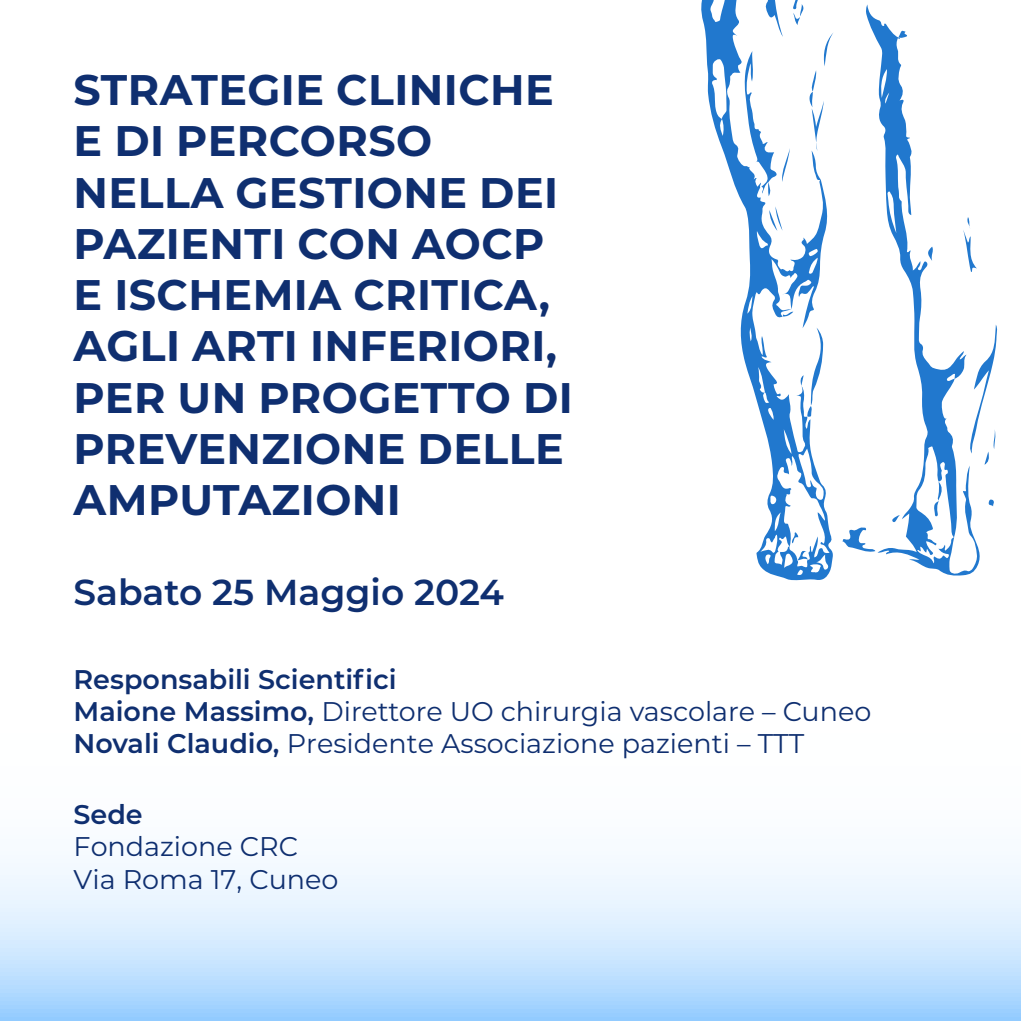
<style>
.page{position:relative;width:1021px;height:1021px;background:#fff}
.page>*{position:absolute;margin:0;border:0;box-sizing:border-box;transform-origin:0 0}
.t1{font:700 42.75px/51.3px "Montserrat";letter-spacing:.01em;color:#0f2f70}
.t2{font:600 36px "Montserrat";color:#0f2f70}
.t3{font:600 27px/32.4px "Montserrat";color:#0f2f70}
.t4{font:100 27px/32.4px "Montserrat";color:#0f2f70}
.s1{font-weight:400}
.s2{font-weight:100}
</style>
<div class="page">
<svg style="left:0;top:859px;width:1020px;height:161px;background:#d0e8ff"></svg>
<svg style="left:701px;top:0;width:132px;height:581px"></svg>
<svg style="left:866px;top:4px;width:114px;height:572px"></svg>
<svg style="left:764px;top:0;width:19px;height:37px"></svg>
<svg style="left:842px;top:527px;width:33px;height:26px"></svg>
<svg style="left:926px;top:247px;width:8px;height:14px"></svg>
<svg style="left:769px;top:206px;width:13px;height:25px"></svg>
<svg style="left:808px;top:32px;width:25px;height:149px"></svg>
<svg style="left:891px;top:515px;width:9px;height:7px"></svg>
<svg style="left:988px;top:499px;width:6px;height:7px"></svg>
<svg style="left:969px;top:324px;width:29px;height:141px"></svg>
<svg style="left:743px;top:51px;width:46px;height:145px"></svg>
<svg style="left:963px;top:217px;width:13px;height:55px"></svg>
<svg style="left:792px;top:0;width:13px;height:25px"></svg>
<svg style="left:782px;top:311px;width:11px;height:6px"></svg>
<svg style="left:800px;top:328px;width:23px;height:89px"></svg>
<svg style="left:898px;top:29px;width:9px;height:10px"></svg>
<svg style="left:797px;top:549px;width:10px;height:11px"></svg>
<svg style="left:790px;top:532px;width:8px;height:11px"></svg>
<svg style="left:932px;top:481px;width:10px;height:35px"></svg>
<p class="t1" style="left:74px;top:62px;width:500px">STRATEGIE CLINICHE<br>E DI PERCORSO<br>NELLA GESTIONE DEI<br>PAZIENTI CON AOCP<br>E ISCHEMIA CRITICA,<br>AGLI ARTI INFERIORI,<br>PER UN PROGETTO DI<br>PREVENZIONE DELLE<br>AMPUTAZIONI</p>
<p class="t2" style="left:74px;top:566px;width:432px">Sabato 25 Maggio 2024</p>
<p class="t3" style="left:74px;top:661px;width:799px">Responsabili Scientifici<br>Maione Massimo, <span class="s1">Direttore UO chirurgia vascolare – Cuneo<br></span>Novali Claudio, <span class="s2">Presidente Associazione pazienti – TTT</span></p>
<p class="t3" style="left:74px;top:796px;width:71px">Sede</p>
<p class="t4" style="left:74px;top:830px;width:266px">Fondazione CRC<br>Via Roma 17, Cuneo</p>
</div>
